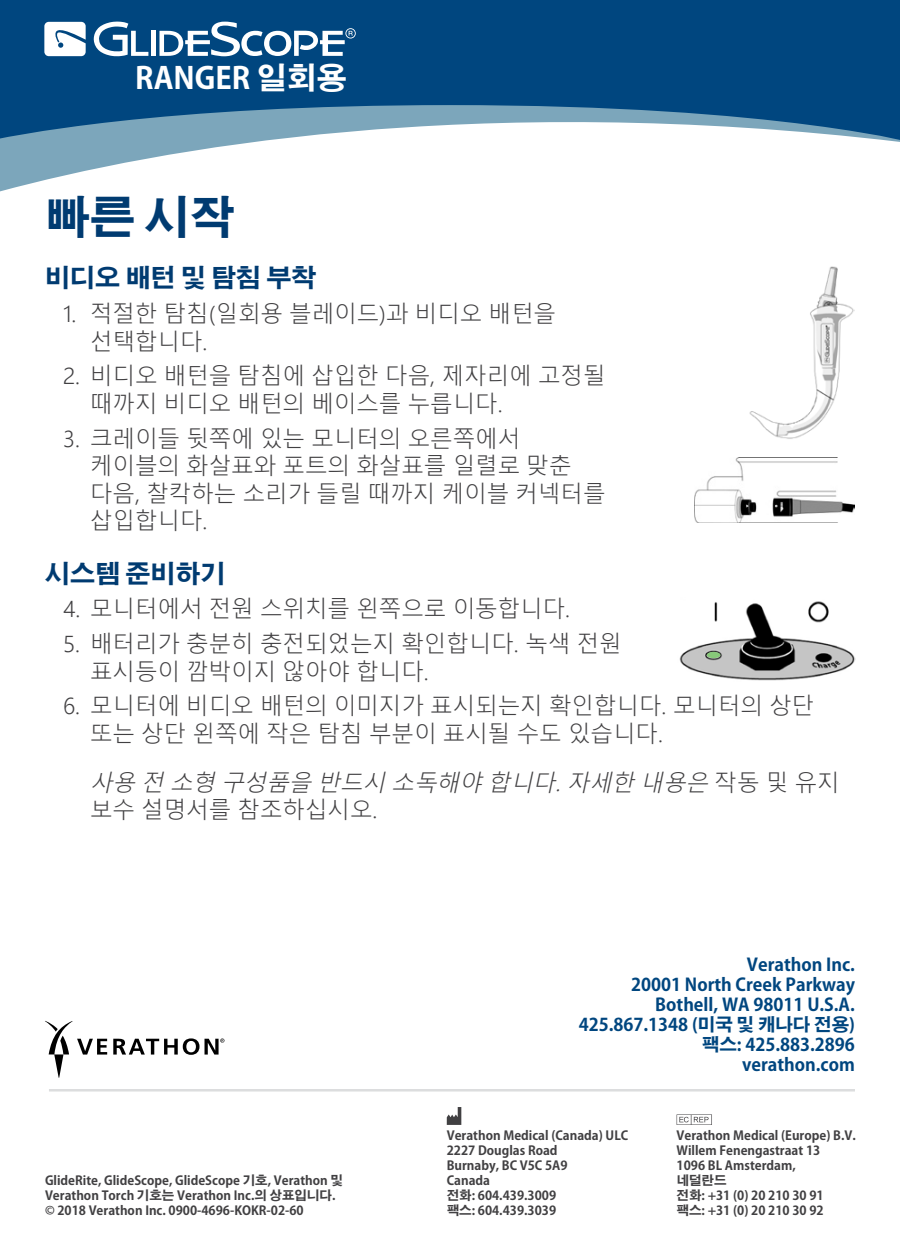
<style>
.page{position:relative;width:900px;height:1260px;background:#fff}
.page>*{position:absolute;margin:0;border:0;box-sizing:border-box;transform-origin:0 0}
.t1{font:700 45px "Adobe Gothic Std";color:#003b71}
.t2{font:700 30px "Adobe Gothic Std";color:#fff}
.Section_Header{font:700 25px "Adobe Gothic Std";color:#003b71}
.t3{font:300 22.5px/27.5px "Malgun Gothic";color:#414042}
.Indent_for_numbers{font:italic 300 22.5px/27.5px "Malgun Gothic";color:#414042}
.t4{font:700 17.5px/20px "Adobe Gothic Std";color:#00467f;text-align:right}
.MiceType{font:700 12.5px/15px "Adobe Gothic Std";color:#414042}
.s1{font-style:normal}
</style>
<div class="page">
<svg style="left:0;top:145px;width:232px;height:46px"></svg>
<svg style="left:0;top:0;width:900px;height:145px;background:#276392"></svg>
<img style="left:749px;top:266px;width:106px;height:173px">
<img style="left:694px;top:457px;width:161px;height:65px">
<img style="left:679px;top:601px;width:176px;height:80px">
<div style="left:707px;top:652px;width:13px;height:6px;background:#87c879;border-radius:50%"></div>
<svg style="left:45px;top:1021px;width:62px;height:57px"></svg>
<svg style="left:113px;top:1038px;width:111px;height:17px"></svg>
<svg style="left:447px;top:1107px;width:14px;height:18px"></svg>
<svg style="left:677px;top:1114px;width:35px;height:11px"></svg>
<hr style="left:49px;top:1089px;width:806px;height:3px;background:#dcddde">
<svg style="left:44px;top:22px;width:42px;height:34px"></svg>
<hr style="left:152px;top:31px;width:4px;height:25px;background:#fff">
<svg style="left:94px;top:22px;width:54px;height:34px"></svg>
<svg style="left:159px;top:22px;width:197px;height:34px"></svg>
<p class="t2" style="left:135px;top:60px;width:213px">RANGER 일회용</p>
<p class="t1" style="left:45px;top:190px;width:191px">빠른 시작</p>
<p class="Section_Header" style="left:45px;top:263px;width:273px">비디오 배턴 및 탐침 부착</p>
<p class="t3" style="left:90px;top:301px;width:468px;text-indent:-27px">1. 적절한 탐침(일회용 블레이드)과 비디오 배턴을 선택합니다.</p>
<p class="t3" style="left:90px;top:363px;width:517px;text-indent:-27px">2. 비디오 배턴을 탐침에 삽입한 다음, 제자리에 고정될 때까지 비디오 배턴의 베이스를 누릅니다.</p>
<p class="t3" style="left:90px;top:425px;width:517px;text-indent:-27px">3. 크레이들 뒷쪽에 있는 모니터의 오른쪽에서 케이블의 화살표와 포트의 화살표를 일렬로 맞춘 다음, 찰칵하는 소리가 들릴 때까지 케이블 커넥터를 삽입합니다.</p>
<p class="Section_Header" style="left:45px;top:558px;width:182px">시스템 준비하기</p>
<p class="t3" style="left:63px;top:596px;width:509px">4. 모니터에서 전원 스위치를 왼쪽으로 이동합니다.</p>
<p class="t3" style="left:90px;top:630px;width:533px;text-indent:-27px">5. 배터리가 충분히 충전되었는지 확인합니다. 녹색 전원 표시등이 깜박이지 않아야 합니다.</p>
<p class="t3" style="left:90px;top:693px;width:726px;text-indent:-27px">6. 모니터에 비디오 배턴의 이미지가 표시되는지 확인합니다. 모니터의 상단 또는 상단 왼쪽에 작은 탐침 부분이 표시될 수도 있습니다.</p>
<p class="Indent_for_numbers" style="left:90px;top:769px;width:751px">사용 전 소형 구성품을 반드시 소독해야 합니다.자세한 내용은 <span class="s1">작 동 및 유 지 보수 설명서를 참조하십시오.</span></p>
<p class="MiceType" style="left:45px;top:1173px;width:299px">GlideRite, GlideScope, GlideScope 기호, Verathon 및<br>Verathon Torch 기호는 Verathon Inc.의 상표입니다. © 2018 Verathon Inc. 0900-4696-KOKR-02-60</p>
<p class="t4" style="left:747px;top:955px;width:110px">Verathon Inc.</p>
<p class="t4" style="left:631px;top:975px;width:225px">20001 North Creek Parkway</p>
<p class="t4" style="left:655px;top:995px;width:201px">Bothell, WA 98011 U.S.A.</p>
<p class="t4" style="left:579px;top:1015px;width:278px">425.867.1348 (미국 및 캐나다 전용) 팩스: 425.883.2896<br>verathon.com</p>
<p class="MiceType" style="left:447px;top:1128px;width:183px">Verathon Medical (Canada) ULC</p>
<p class="MiceType" style="left:447px;top:1143px;width:112px">2227 Douglas Road</p>
<p class="MiceType" style="left:447px;top:1158px;width:122px">Burnaby, BC V5C 5A9</p>
<p class="MiceType" style="left:447px;top:1173px;width:45px">Canada</p>
<p class="MiceType" style="left:447px;top:1188px;width:111px">전화: 604.439.3009</p>
<p class="MiceType" style="left:447px;top:1203px;width:111px">팩스: 604.439.3039</p>
<p class="MiceType" style="left:677px;top:1128px;width:181px">Verathon Medical (Europe) B.V.</p>
<p class="MiceType" style="left:677px;top:1143px;width:145px">Willem Fenengastraat 13</p>
<p class="MiceType" style="left:677px;top:1158px;width:121px">1096 BL Amsterdam,</p>
<p class="MiceType" style="left:677px;top:1173px;width:51px">네덜란드</p>
<p class="MiceType" style="left:677px;top:1188px;width:149px">전화: +31 (0) 20 210 30 91</p>
<p class="MiceType" style="left:677px;top:1203px;width:149px">팩스: +31 (0) 20 210 30 92</p>
</div>
